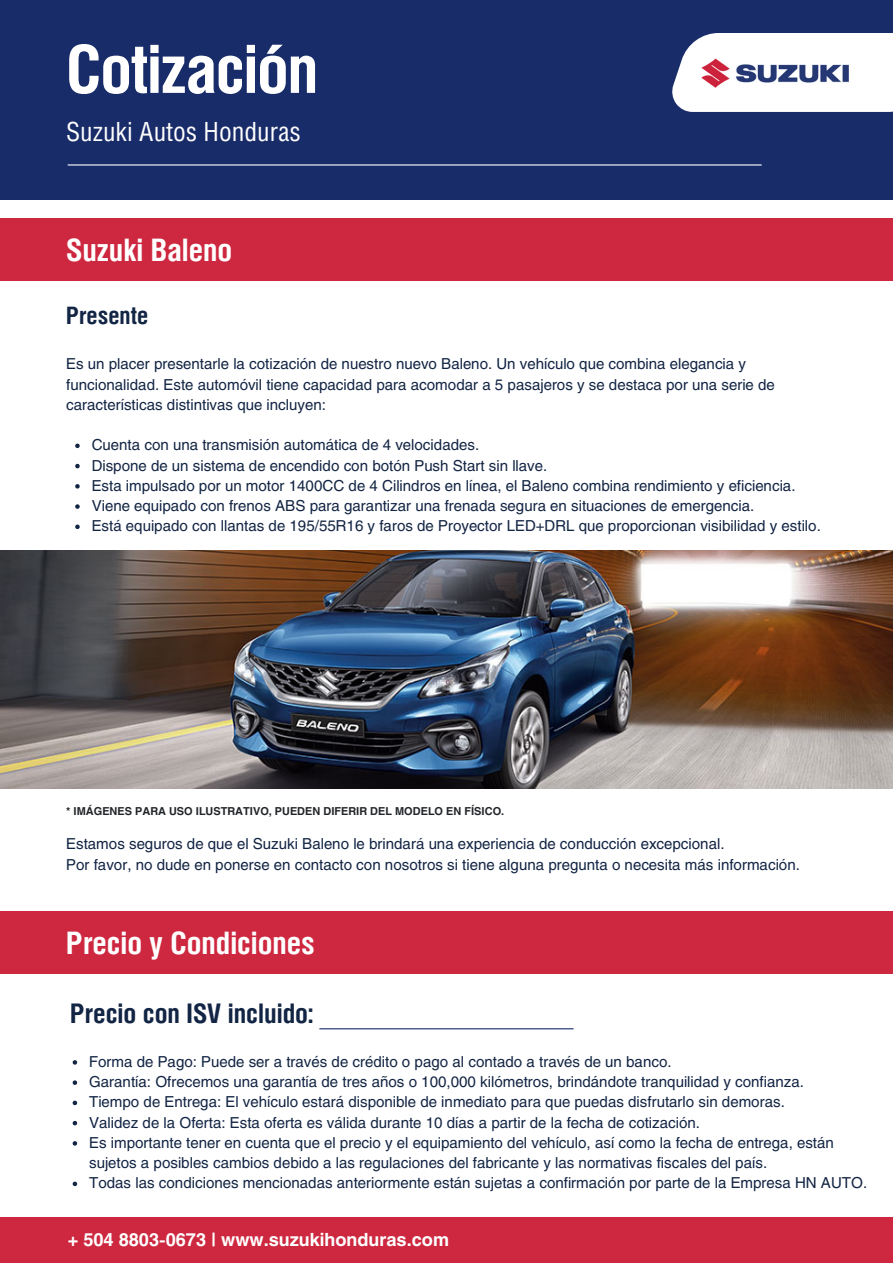
<style>
.page{position:relative;width:893px;height:1264px;background:#fff}
.page>*{position:absolute;margin:0;border:0;box-sizing:border-box;transform-origin:0 0}
.t1{font:700 66.45px "Helios Cond";letter-spacing:-.02em;color:#fff}
.t2{font:700 30.9px "Helios Cond";color:#fff}
.t3{font:700 27px "Helios Cond";color:#132544}
.t4{font:26.4px "Helios Cond";color:#fff}
.t5{font:700 24px "Helios Cond";color:#132544}
.t6{font:700 18px "Helios";color:#fff}
.t7{font:15px/20.2px "Helios";color:#132544}
.t8{font:700 10.8px "Helios";color:#212529}
</style>
<div class="page">
<div style="left:0;top:0;width:892px;height:200px;background:#192c6a"></div>
<hr style="left:68px;top:164px;width:693px;height:1px;background:#fff">
<svg style="left:672px;top:33px;width:220px;height:79px;background:#eaebf1"></svg>
<img style="left:693px;top:46px;width:165px;height:53px">
<div style="left:0;top:218px;width:892px;height:63px;background:#cd283f"></div>
<svg style="left:75px;top:443px;width:5px;height:5px"></svg>
<svg style="left:75px;top:464px;width:5px;height:4px"></svg>
<svg style="left:75px;top:484px;width:5px;height:4px"></svg>
<svg style="left:75px;top:504px;width:5px;height:5px"></svg>
<svg style="left:75px;top:524px;width:5px;height:5px"></svg>
<img style="left:0;top:550px;width:892px;height:238px">
<div style="left:0;top:1217px;width:892px;height:45px;background:#cd283f"></div>
<div style="left:0;top:911px;width:892px;height:63px;background:#cd283f"></div>
<svg style="left:73px;top:1060px;width:4px;height:4px"></svg>
<svg style="left:73px;top:1080px;width:4px;height:4px"></svg>
<svg style="left:73px;top:1100px;width:4px;height:5px"></svg>
<svg style="left:73px;top:1120px;width:4px;height:5px"></svg>
<svg style="left:73px;top:1141px;width:4px;height:4px"></svg>
<svg style="left:73px;top:1181px;width:4px;height:5px"></svg>
<hr style="left:319px;top:1028px;width:254px;height:1px;background:#192c6a">
<p class="t1" style="left:66px;top:24px;width:254px">Cotización</p>
<p class="t4" style="left:66px;top:116px;width:236px">Suzuki Autos Honduras</p>
<p class="t2" style="left:66px;top:229px;width:168px">Suzuki Baleno</p>
<p class="t5" style="left:66px;top:299px;width:84px">Presente</p>
<p class="t7" style="left:66px;top:353px;width:710px">Es un placer presentarle la cotización de nuestro nuevo Baleno. Un vehículo que combina elegancia y funcionalidad. Este automóvil tiene capacidad para acomodar a 5 pasajeros y se destaca por una serie de características distintivas que incluyen:</p>
<p class="t7" style="left:92px;top:434px;width:389px">Cuenta con una transmisión automática de 4 velocidades.</p>
<p class="t7" style="left:92px;top:454px;width:457px">Dispone de un sistema de encendido con botón Push Start sin llave.</p>
<p class="t7" style="left:92px;top:475px;width:705px">Esta impulsado por un motor 1400CC de 4 Cilindros en línea, el Baleno combina rendimiento y eficiencia.</p>
<p class="t7" style="left:92px;top:495px;width:664px">Viene equipado con frenos ABS para garantizar una frenada segura en situaciones de emergencia.</p>
<p class="t7" style="left:92px;top:515px;width:730px">Está equipado con llantas de 195/55R16 y faros de Proyector LED+DRL que proporcionan visibilidad y estilo.</p>
<p class="t8" style="left:66px;top:804px;width:439px">* IMÁGENES PARA USO ILUSTRATIVO, PUEDEN DIFERIR DEL MODELO EN FÍSICO.</p>
<p class="t7" style="left:66px;top:833px;width:659px">Estamos seguros de que el Suzuki Baleno le brindará una experiencia de conducción excepcional.</p>
<p class="t7" style="left:66px;top:853px;width:735px">Por favor, no dude en ponerse en contacto con nosotros si tiene alguna pregunta o necesita más información.</p>
<p class="t2" style="left:66px;top:922px;width:250px">Precio y Condiciones</p>
<p class="t3" style="left:70px;top:995px;width:244px">Precio con ISV incluido:</p>
<p class="t7" style="left:89px;top:1051px;width:584px">Forma de Pago: Puede ser a través de crédito o pago al contado a través de un banco.</p>
<p class="t7" style="left:89px;top:1071px;width:716px">Garantía: Ofrecemos una garantía de tres años o 100,000 kilómetros, brindándote tranquilidad y confianza.</p>
<p class="t7" style="left:89px;top:1091px;width:697px">Tiempo de Entrega: El vehículo estará disponible de inmediato para que puedas disfrutarlo sin demoras.</p>
<p class="t7" style="left:89px;top:1111px;width:612px">Validez de la Oferta: Esta oferta es válida durante 10 días a partir de la fecha de cotización.</p>
<p class="t7" style="left:89px;top:1131px;width:746px">Es importante tener en cuenta que el precio y el equipamiento del vehículo, así como la fecha de entrega, están sujetos a posibles cambios debido a las regulaciones del fabricante y las normativas fiscales del país.</p>
<p class="t7" style="left:89px;top:1172px;width:779px">Todas las condiciones mencionadas anteriormente están sujetas a confirmación por parte de la Empresa HN AUTO.</p>
<p class="t6" style="left:68px;top:1228px;width:383px">+ 504 8803-0673 | www.suzukihonduras.com</p>
</div>
